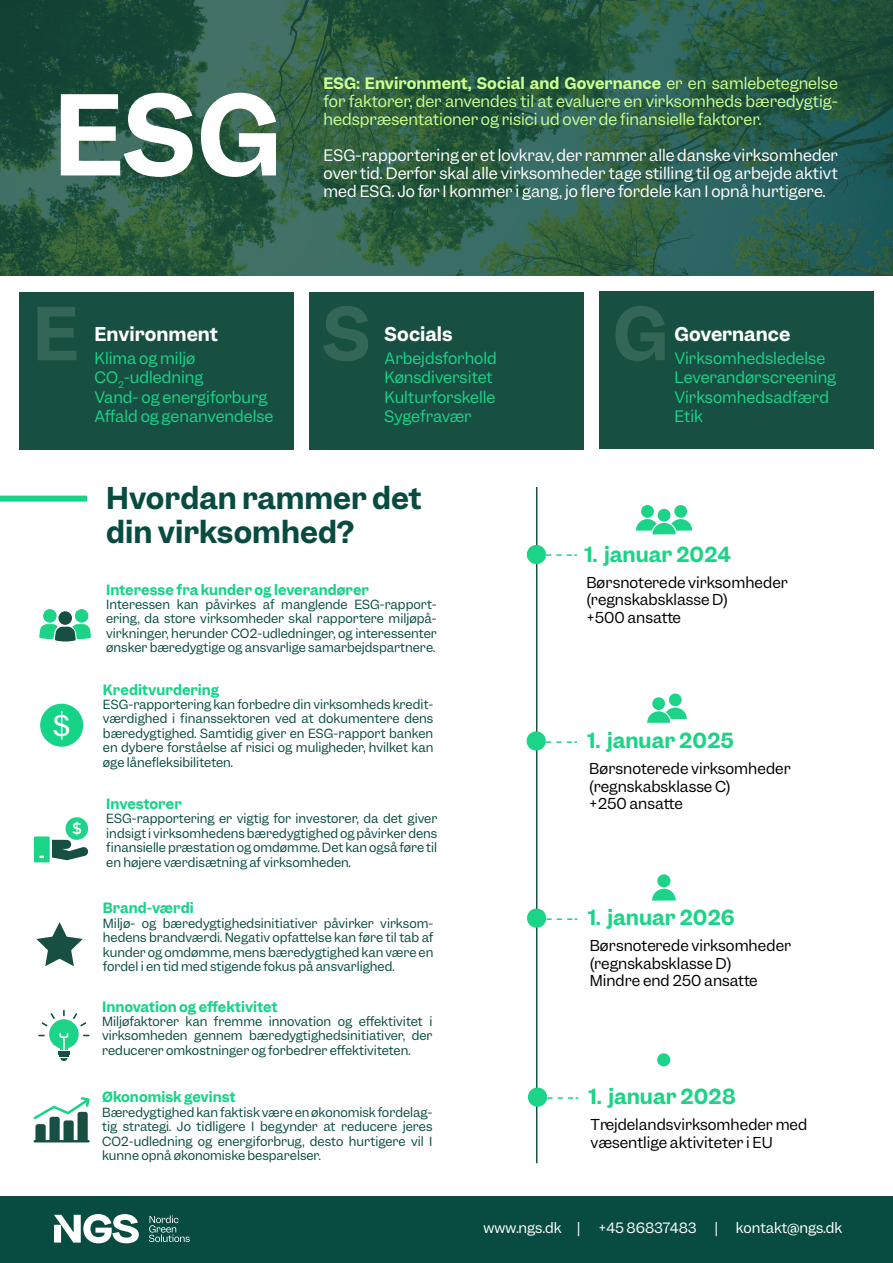
<style>
.page{position:relative;width:893px;height:1263px;background:#fff}
.page>*{position:absolute;margin:0;border:0;box-sizing:border-box;transform-origin:0 0}
.t1{font:600 105px "Garnett";color:#fff}
.t2{font:600 69px "Garnett";color:#336659}
.t3{font:30px "Acumin Variable Concept";color:#fff}
.t4{font:600 28.5px "Garnett";color:#084c41}
.t5{font:600 19.8px "Garnett";color:#1cd487}
.t6{font:600 18px "Garnett";color:#fff}
.t7{font:15px/18px "Garnett";color:#fff;text-align:justify}
.t8{font:15px "Garnett";color:#1cd487}
.t9{font:15px/18px "Garnett";color:#ccff92;text-align:justify}
.t10{font:14.25px/17.5px "Garnett";color:#000}
.t11{font:600 13.5px "Garnett";color:#16d487}
.t12{font:13.5px "Garnett";color:#fff}
.t13{font:12px/14.4px "Garnett";color:#084c41;text-align:justify}
.s1{font-weight:600}
</style>
<div class="page">
<div style="left:43px;top:609px;width:14px;height:14px;background:#1cd487;border-radius:50%"></div>
<div style="left:75px;top:609px;width:13px;height:14px;background:#1cd487;border-radius:50%"></div>
<svg style="left:39px;top:624px;width:52px;height:17px"></svg>
<div style="left:58px;top:611px;width:14px;height:14px;background:#164e42;border-radius:50%"></div>
<div style="left:40px;top:704px;width:43px;height:43px;background:#16d487;border-radius:50%"></div>
<svg style="left:61px;top:711px;width:1px;height:28px"></svg>
<svg style="left:34px;top:817px;width:54px;height:45px"></svg>
<svg style="left:36px;top:923px;width:47px;height:43px"></svg>
<svg style="left:38px;top:1011px;width:52px;height:49px"></svg>
<hr style="left:536px;top:487px;width:1px;height:676px;background:#174f42">
<svg style="left:636px;top:505px;width:56px;height:29px"></svg>
<div style="left:669px;top:693px;width:13px;height:13px;background:#1cd487;border-radius:50%"></div>
<div style="left:652px;top:697px;width:13px;height:13px;background:#1cd487;border-radius:50%"></div>
<svg style="left:647px;top:707px;width:40px;height:16px"></svg>
<svg style="left:526px;top:544px;width:51px;height:21px"></svg>
<svg style="left:526px;top:730px;width:51px;height:21px"></svg>
<svg style="left:527px;top:907px;width:50px;height:22px"></svg>
<div style="left:657px;top:874px;width:13px;height:13px;background:#1cd487;border-radius:50%"></div>
<svg style="left:652px;top:889px;width:24px;height:12px"></svg>
<svg style="left:528px;top:1086px;width:50px;height:22px"></svg>
<div style="left:657px;top:1053px;width:13px;height:13px;background:#1cd487;border-radius:50%"></div>
<div style="left:19px;top:292px;width:275px;height:157px;background:#174f42"></div>
<div style="left:309px;top:292px;width:275px;height:157px;background:#174f42"></div>
<div style="left:599px;top:291px;width:275px;height:158px;background:#174f42"></div>
<div style="left:0;top:496px;width:87px;height:6px;background:#16d487"></div>
<div style="left:0;top:1196px;width:893px;height:67px;background:#084c41"></div>
<svg style="left:149px;top:1215px;width:41px;height:27px"></svg>
<svg style="left:54px;top:1214px;width:85px;height:29px"></svg>
<img style="left:0;top:0;width:893px;height:276px">
<svg style="left:33px;top:1097px;width:57px;height:45px"></svg>
<p class="t1" style="left:54px;top:65px;width:229px">ESG</p>
<p class="t2" style="left:33px;top:288px;width:48px">E</p>
<p class="t6" style="left:94px;top:322px;width:125px">Environment</p>
<p class="t8" style="left:94px;top:349px;width:102px">Klima og miljø</p>
<p class="t8" style="left:94px;top:368px;width:111px">CO<sub>2</sub>-udledning</p>
<p class="t8" style="left:94px;top:387px;width:174px">Vand- og energiforburg</p>
<p class="t8" style="left:94px;top:407px;width:180px">Affald og genanvendelse</p>
<p class="t9" style="left:324px;top:75px;width:516px"><span class="s1">ESG: Environment, Social and Governance</span> er en samlebetegnelse for faktorer, der anvendes til at evaluere en virksomheds bæredygtig&shy;hedspræsentationer og risici ud over de finansielle faktorer.</p>
<p class="t7" style="left:324px;top:147px;width:516px">ESG-rapportering er et lovkrav, der rammer alle danske virksomheder over tid. Derfor skal alle virksomheder tage stilling til og arbejde aktivt med ESG. Jo før I kommer i gang, jo flere fordele kan I opnå hurtigere.</p>
<p class="t2" style="left:323px;top:288px;width:49px">S</p>
<p class="t6" style="left:385px;top:322px;width:70px">Socials</p>
<p class="t8" style="left:385px;top:349px;width:114px">Arbejdsforhold</p>
<p class="t8" style="left:385px;top:368px;width:110px">Kønsdiversitet</p>
<p class="t8" style="left:385px;top:387px;width:112px">Kulturforskelle</p>
<p class="t8" style="left:385px;top:407px;width:88px">Sygefravær</p>
<p class="t2" style="left:613px;top:288px;width:57px">G</p>
<p class="t6" style="left:674px;top:322px;width:117px">Governance</p>
<p class="t8" style="left:674px;top:349px;width:152px">Virksomhedsledelse</p>
<p class="t8" style="left:674px;top:368px;width:163px">Leverandørscreening</p>
<p class="t8" style="left:674px;top:387px;width:156px">Virksomhedsadfærd</p>
<p class="t8" style="left:674px;top:406px;width:30px">Etik</p>
<p class="t3" style="left:53px;top:705px;width:20px">S</p>
<p class="t4" style="left:106px;top:479px;width:317px">Hvordan rammer det</p>
<p class="t4" style="left:106px;top:513px;width:249px">din virksomhed?</p>
<p class="t11" style="left:106px;top:580px;width:264px">Interesse fra kunder og leverandører</p>
<p class="t13" style="left:106px;top:597px;width:332px">Interessen kan påvirkes af manglende ESG-rapport&shy;ering, da store virksomheder skal rapportere miljøpå&shy;virkninger, herunder CO2-udledninger, og interessenter ønsker bæredygtige og ansvarlige samarbejdspartnere.</p>
<p class="t11" style="left:103px;top:680px;width:118px">Kreditvurdering</p>
<p class="t13" style="left:103px;top:697px;width:332px">ESG-rapportering kan forbedre din virksomheds kredit&shy;værdighed i finanssektoren ved at dokumentere dens bæredygtighed. Samtidig giver en ESG-rapport banken en dybere forståelse af risici og muligheder, hvilket kan øge lånefleksibiliteten.</p>
<p class="t11" style="left:106px;top:795px;width:77px">Investorer</p>
<p class="t13" style="left:106px;top:812px;width:332px">ESG-rapportering er vigtig for investorer, da det giver indsigt i virksomhedens bæredygtighed og påvirker dens finansielle præstation og omdømme. Det kan også føre til en højere værdisætning af virksomheden.</p>
<p class="t11" style="left:103px;top:899px;width:92px">Brand-værdi</p>
<p class="t13" style="left:103px;top:916px;width:332px">Miljø- og bæredygtighedsinitiativer påvirker virksom&shy;hedens brandværdi. Negativ opfattelse kan føre til tab af kunder og omdømme, mens bæredygtighed kan være en fordel i en tid med stigende fokus på ansvarlighed.</p>
<p class="t11" style="left:102px;top:997px;width:177px">Innovation og effektivitet</p>
<p class="t13" style="left:102px;top:1014px;width:332px">Miljøfaktorer kan fremme innovation og effektivitet i virksomheden gennem bæredygtighedsinitiativer, der reducerer omkostninger og forbedrer effektiviteten.</p>
<p class="t11" style="left:102px;top:1088px;width:135px">Økonomisk gevinst</p>
<p class="t13" style="left:102px;top:1105px;width:332px">Bæredygtighed kan faktisk være en økonomisk fordelag&shy;tig strategi. Jo tidligere I begynder at reducere jeres CO2-udledning og energiforbrug, desto hurtigere vil I kunne opnå økonomiske besparelser.</p>
<h3 class="t5" style="left:584px;top:541px;width:148px">1. januar 2024</h3>
<p class="t10" style="left:586px;top:574px;width:203px">Børsnoterede virksomheder (regnskabsklasse D)<br>+500 ansatte</p>
<h3 class="t5" style="left:587px;top:727px;width:148px">1. januar 2025</h3>
<p class="t10" style="left:589px;top:760px;width:203px">Børsnoterede virksomheder (regnskabsklasse C)<br>+250 ansatte</p>
<h3 class="t5" style="left:588px;top:904px;width:149px">1. januar 2026</h3>
<p class="t10" style="left:590px;top:937px;width:203px">Børsnoterede virksomheder (regnskabsklasse D)<br>Mindre end 250 ansatte</p>
<h3 class="t5" style="left:589px;top:1083px;width:149px">1. januar 2028</h3>
<p class="t10" style="left:591px;top:1116px;width:218px">Trejdelandsvirksomheder med væsentlige aktiviteter i EU</p>
<p class="t12" style="left:483px;top:1219px;width:98px">www.ngs.dk |</p>
<p class="t12" style="left:598px;top:1219px;width:100px">+45 86837483</p>
<p class="t12" style="left:715px;top:1219px;width:5px">|</p>
<p class="t12" style="left:736px;top:1219px;width:108px">kontakt@ngs.dk</p>
</div>
